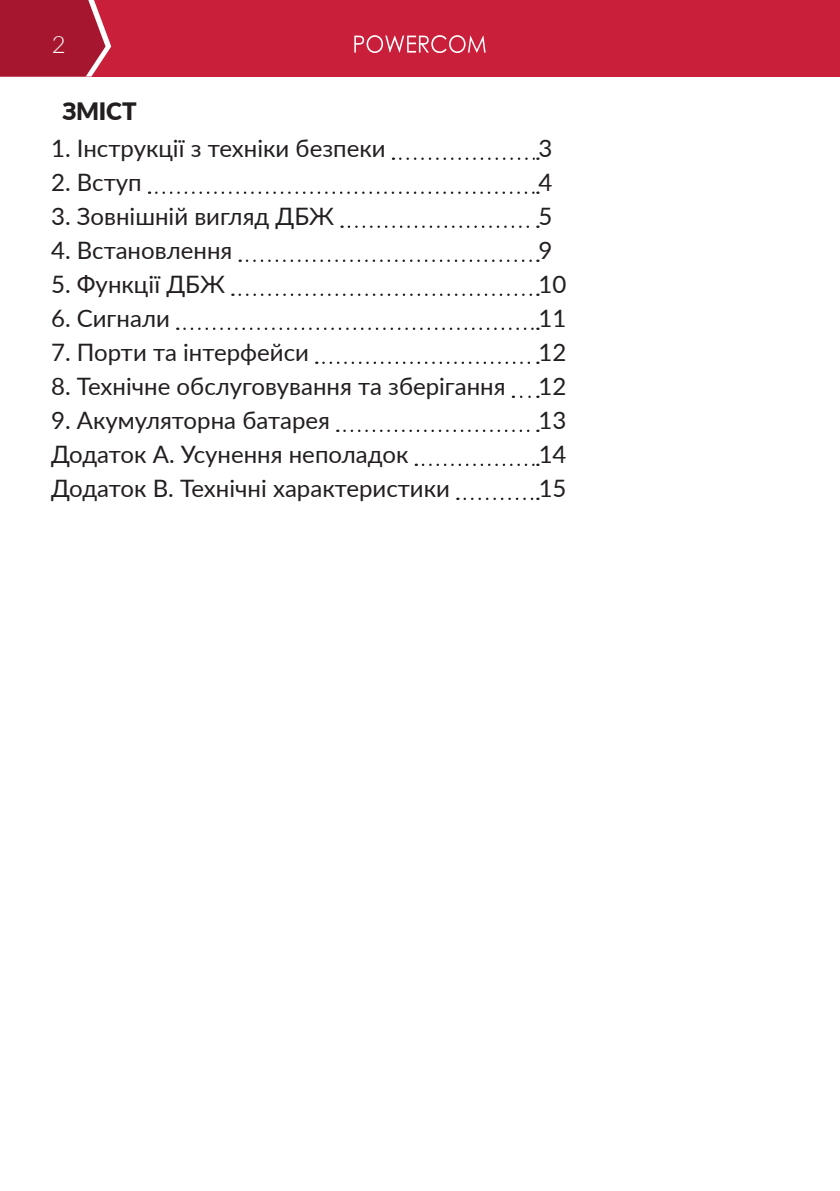
<style>
.page{position:relative;width:840px;height:1191px;background:#fff}
.page>*{position:absolute;margin:0;border:0;box-sizing:border-box;transform-origin:0 0}
.t1{font:24px "Lato";color:#231f20}
.t2{font:800 24px "Lato";letter-spacing:-.01em;color:#231f20}
.t3{font:300 24px "Lato";color:#fff}
</style>
<div class="page">
<div style="left:0;top:0;width:839px;height:77px;background:#ca1f3b"></div>
<svg style="left:0;top:0;width:111px;height:77px;background:#ad233a"></svg>
<svg style="left:354px;top:35px;width:131px;height:18px"></svg>
<svg style="left:400px;top:157px;width:138px;height:3px"></svg>
<svg style="left:156px;top:191px;width:382px;height:3px"></svg>
<svg style="left:348px;top:225px;width:190px;height:3px"></svg>
<svg style="left:247px;top:259px;width:291px;height:3px"></svg>
<svg style="left:239px;top:293px;width:299px;height:3px"></svg>
<svg style="left:184px;top:327px;width:354px;height:3px"></svg>
<svg style="left:323px;top:361px;width:215px;height:3px"></svg>
<svg style="left:521px;top:395px;width:17px;height:3px"></svg>
<svg style="left:344px;top:429px;width:194px;height:3px"></svg>
<svg style="left:423px;top:463px;width:115px;height:3px"></svg>
<svg style="left:464px;top:497px;width:74px;height:3px"></svg>
<p class="t3" style="left:52px;top:28px;width:15px">2</p>
<p class="t2" style="left:62px;top:93px;width:76px">ЗМІСТ</p>
<p class="t1" style="left:51px;top:131px;width:336px">1. Інструкції з техніки безпеки</p>
<p class="t1" style="left:538px;top:131px;width:15px">3</p>
<p class="t1" style="left:51px;top:165px;width:92px">2. Вступ</p>
<p class="t1" style="left:538px;top:165px;width:15px">4</p>
<p class="t1" style="left:51px;top:199px;width:284px">3. Зовнішній вигляд ДБЖ</p>
<p class="t1" style="left:538px;top:199px;width:15px">5</p>
<p class="t1" style="left:51px;top:233px;width:183px">4. Встановлення</p>
<p class="t1" style="left:538px;top:233px;width:15px">9</p>
<p class="t1" style="left:51px;top:267px;width:175px">5. Функції ДБЖ</p>
<p class="t1" style="left:538px;top:267px;width:29px">10</p>
<p class="t1" style="left:51px;top:301px;width:120px">6. Сигнали</p>
<p class="t1" style="left:538px;top:301px;width:29px">11</p>
<p class="t1" style="left:51px;top:335px;width:259px">7. Порти та інтерфейси</p>
<p class="t1" style="left:538px;top:335px;width:29px">12</p>
<p class="t1" style="left:51px;top:369px;width:455px">8. Технічне обслуговування та зберігання</p>
<p class="t1" style="left:538px;top:369px;width:29px">12</p>
<p class="t1" style="left:51px;top:403px;width:280px">9. Акумуляторна батарея</p>
<p class="t1" style="left:538px;top:403px;width:29px">13</p>
<p class="t1" style="left:51px;top:437px;width:358px">Додаток А. Усунення неполадок</p>
<p class="t1" style="left:538px;top:437px;width:29px">14</p>
<p class="t1" style="left:51px;top:471px;width:400px">Додаток В. Технічні характеристики</p>
<p class="t1" style="left:538px;top:471px;width:29px">15</p>
</div>
